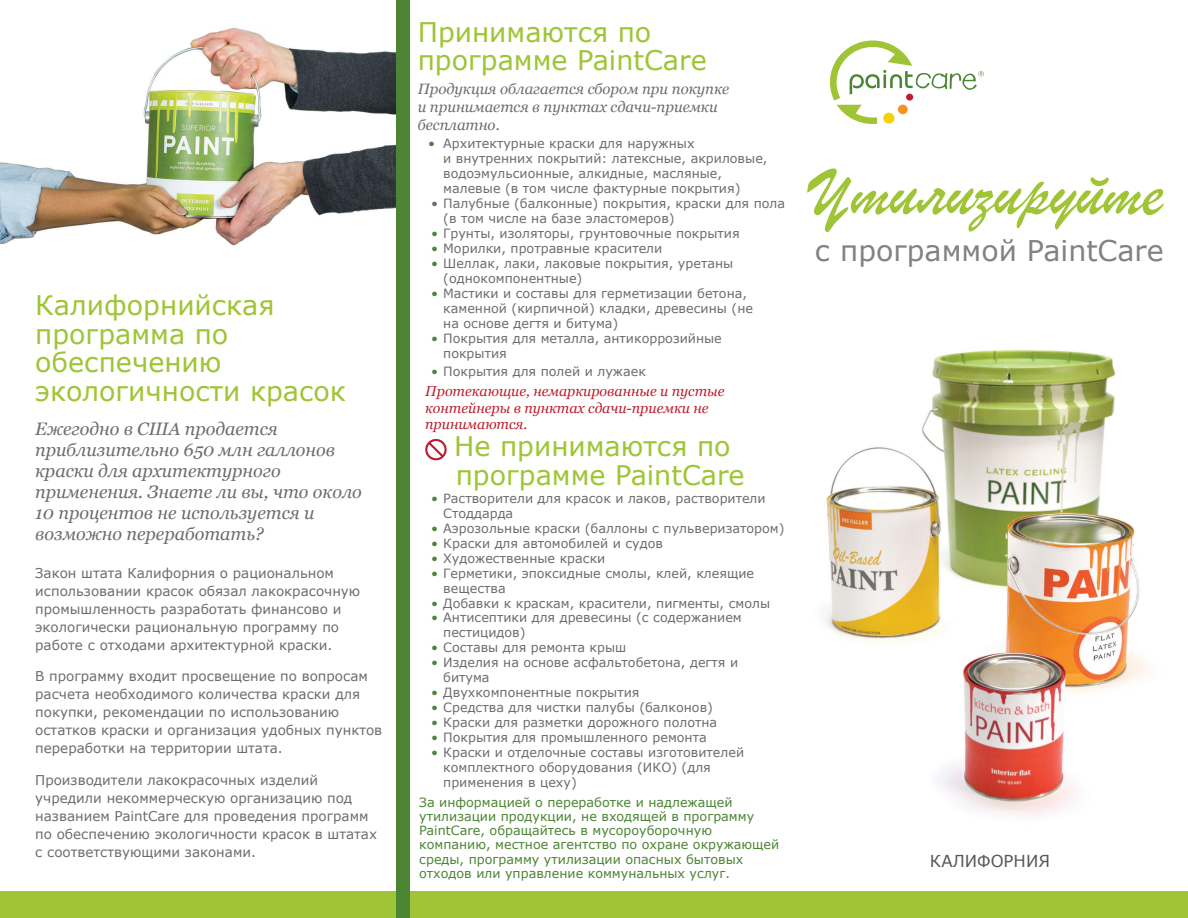
<style>
.page{position:relative;width:1188px;height:918px;background:#fff}
.page>*{position:absolute;margin:0;border:0;box-sizing:border-box;transform-origin:0 0}
.t1{font:28.5px "Verdana";color:#808285}
.t2{font:27px/28.5px "Verdana";color:#9fc435}
.t3{font:italic 18px/21px "Georgia";color:#6c6d70}
.t4{font:16.5px "Verdana";color:#57585a}
.t5{font:italic 15px/18px "Georgia";color:#6c6d70}
.t6{font:italic 14.25px/16.5px "Georgia";color:#be1d2c}
.t7{font:13.5px/18px "Verdana";color:#6c6d70}
.t8{font:12.75px/15px "Verdana";color:#6c6d70}
.t9{font:12.75px/14.2px "Verdana";color:#4c8534}
.s1{color:#4c8534}
</style>
<div class="page">
<img style="left:0;top:27px;width:396px;height:219px">
<div style="left:0;top:892px;width:1188px;height:26px;background:#9fc435"></div>
<div style="left:396px;top:0;width:13px;height:918px;background:#4c8534"></div>
<svg style="left:425px;top:439px;width:22px;height:21px"></svg>
<svg style="left:830px;top:40px;width:154px;height:84px"></svg>
<img style="left:824px;top:350px;width:325px;height:467px">
<svg style="left:807px;top:168px;width:357px;height:64px"></svg>
<h2 class="t2" style="left:35px;top:291px;width:312px">Калифорнийская программа по обеспечению экологичности красок</h2>
<h3 class="t3" style="left:35px;top:418px;width:328px">Ежегодно в США продается приблизительно 650 млн галлонов краски для архитектурного применения. Знаете ли вы, что около<br>10 процентов не используется и возможно переработать?</h3>
<p class="t7" style="left:35px;top:564px;width:327px">Закон штата Калифорния о рациональном использовании красок обязал лакокрасочную промышленность разработать финансово и экологически рациональную программу по работе с отходами архитектурной краски.</p>
<p class="t7" style="left:35px;top:667px;width:349px">В программу входит просвещение по вопросам расчета необходимого количества краски для покупки, рекомендации по использованию остатков краски и организация удобных пунктов переработки на территории штата.</p>
<p class="t7" style="left:35px;top:771px;width:343px">Производители лакокрасочных изделий учредили некоммерческую организацию под названием PaintCare для проведения программ по обеспечению экологичности красок в штатах с соответствующими законами.</p>
<h2 class="t2" style="left:418px;top:17px;width:291px">Принимаются по программе PaintCare</h2>
<p class="t5" style="left:418px;top:79px;width:313px">Продукция облагается сбором при покупке и принимается в пунктах сдачи-приемки бесплатно.</p>
<p class="t8" style="left:443px;top:136px;width:326px;text-indent:-15px"><span class="s1">•</span> Архитектурные краски для наружных<br>и внутренних покрытий: латексные, акриловые, водоэмульсионные, алкидные, масляные, малевые (в том числе фактурные покрытия)</p>
<p class="t8" style="left:443px;top:196px;width:343px;text-indent:-12px">• Палубные (балконные) покрытия, краски для пола (в том числе на базе эластомеров)</p>
<p class="t8" style="left:431px;top:226px;width:310px"><span class="s1">•</span> Грунты, изоляторы, грунтовочные покрытия</p>
<p class="t8" style="left:431px;top:241px;width:233px"><span class="s1">•</span> Морилки, протравные красители</p>
<p class="t8" style="left:443px;top:256px;width:292px;text-indent:-12px"><span class="s1">•</span> Шеллак, лаки, лаковые покрытия, уретаны (однокомпонентные)</p>
<p class="t8" style="left:443px;top:286px;width:311px;text-indent:-12px"><span class="s1">•</span> Мастики и составы для герметизации бетона, каменной (кирпичной) кладки, древесины (не на основе дегтя и битума)</p>
<p class="t8" style="left:443px;top:331px;width:280px;text-indent:-12px"><span class="s1">•</span> Покрытия для металла, антикоррозийные покрытия</p>
<p class="t8" style="left:431px;top:364px;width:216px"><span class="s1">•</span> Покрытия для полей и лужаек</p>
<p class="t6" style="left:425px;top:383px;width:301px">Протекающие, немаркированные и пустые контейнеры в пунктах сдачи-приемки не принимаются.</p>
<h2 class="t2" style="left:454px;top:432px;width:292px">Не принимаются по программе PaintCare</h2>
<p class="t8" style="left:443px;top:490px;width:324px;text-indent:-12px"><span class="s1">•</span> Растворители для красок и лаков, растворители<br>Стоддарда</p>
<p class="t8" style="left:431px;top:520px;width:355px"><span class="s1">•</span> Аэрозольные краски (баллоны с пульверизатором)</p>
<p class="t8" style="left:431px;top:535px;width:233px"><span class="s1">•</span> Краски для автомобилей и судов</p>
<p class="t8" style="left:431px;top:550px;width:176px"><span class="s1">•</span> Художественные краски</p>
<p class="t8" style="left:443px;top:565px;width:312px;text-indent:-12px"><span class="s1">•</span> Герметики, эпоксидные смолы, клей, клеящие вещества</p>
<p class="t8" style="left:431px;top:595px;width:340px"><span class="s1">•</span> Добавки к краскам, красители, пигменты, смолы</p>
<p class="t8" style="left:443px;top:610px;width:300px;text-indent:-12px"><span class="s1">•</span> Антисептики для древесины (с содержанием пестицидов)</p>
<p class="t8" style="left:431px;top:640px;width:197px"><span class="s1">•</span> Составы для ремонта крыш</p>
<p class="t8" style="left:443px;top:655px;width:297px;text-indent:-12px"><span class="s1">•</span> Изделия на основе асфальтобетона, дегтя и битума</p>
<p class="t8" style="left:431px;top:685px;width:210px"><span class="s1">•</span> Двухкомпонентные покрытия</p>
<p class="t8" style="left:431px;top:700px;width:283px"><span class="s1">•</span> Средства для чистки палубы (балконов)</p>
<p class="t8" style="left:431px;top:715px;width:288px"><span class="s1">•</span> Краски для разметки дорожного полотна</p>
<p class="t8" style="left:431px;top:730px;width:277px"><span class="s1">•</span> Покрытия для промышленного ремонта</p>
<p class="t8" style="left:443px;top:745px;width:302px;text-indent:-12px"><span class="s1">•</span> Краски и отделочные составы изготовителей комплектного оборудования (ИКО) (для применения в цеху)</p>
<p class="t9" style="left:419px;top:795px;width:362px">За информацией о переработке и надлежащей утилизации продукции, не входящей в программу PaintCare, обращайтесь в мусороуборочную компанию, местное агентство по охране окружающей среды, программу утилизации опасных бытовых отходов или управление коммунальных услуг.</p>
<h1 class="t1" style="left:815px;top:231px;width:350px">с программой PaintCare</h1>
<p class="t4" style="left:930px;top:850px;width:122px">КАЛИФОРНИЯ</p>
</div>
